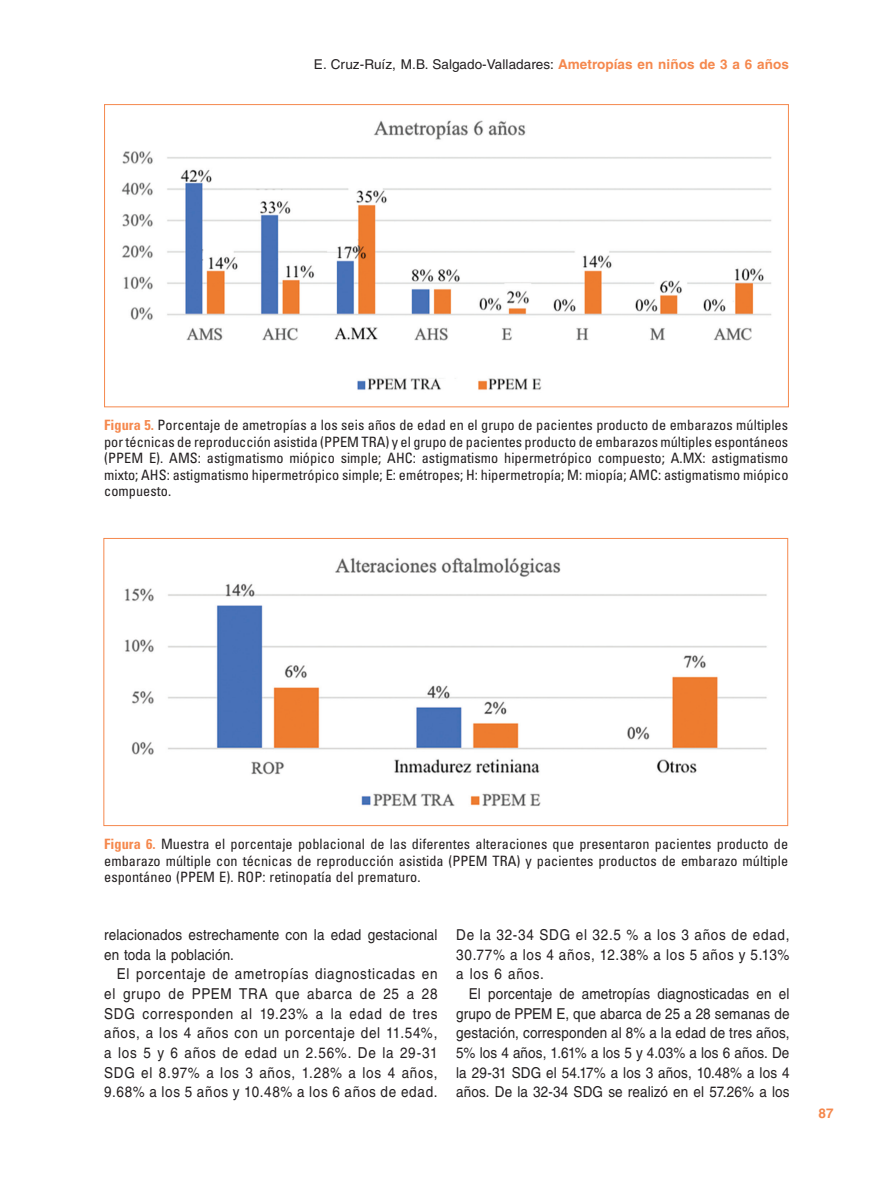
<style>
.page{position:relative;width:893px;height:1191px;background:#fff}
.page>*{position:absolute;margin:0;border:0;box-sizing:border-box;transform-origin:0 0}
.TX{font:15px/19.6px "Helvetica LT Std";letter-spacing:.015em;color:#231f20;text-align:justify;scale:.9 1}
.FGC{font:condensed 14.25px/16.5px "Univers LT Std";letter-spacing:.005em;color:#231f20;text-align:justify}
.t1{font:13.5px "Helvetica LT Std";letter-spacing:.005em;color:#231f20}
.t2{font:700 13.5px "Helvetica LT Std";color:#f5884d}
.s1{font-weight:700;color:#f5884d}
</style>
<div class="page">
<img style="left:121px;top:120px;width:651px;height:270px">
<img style="left:125px;top:557px;width:642px;height:249px">
<p class="t1" style="left:314px;top:57px;width:476px">E. Cruz-Ruíz, M.B. Salgado-Valladares: <span class="s1">Ametropías en niños de 3 a 6 años</span></p>
<p class="FGC" style="left:104px;top:417px;width:686px"><span class="s1">Figura 5.</span> Porcentaje de ametropías a los seis años de edad en el grupo de pacientes producto de embarazos múltiples por técnicas de reproducción asistida (PPEM TRA) y el grupo de pacientes producto de embarazos múltiples espontáneos (PPEM E). AMS: astigmatismo miópico simple; AHC: astigmatismo hipermetrópico compuesto; A.MX: astigmatismo mixto; AHS: astigmatismo hipermetrópico simple; E: emétropes; H: hipermetropía; M: miopía; AMC: astigmatismo miópico compuesto.</p>
<p class="FGC" style="left:104px;top:835px;width:686px"><span class="s1">Figura 6.</span> Muestra el porcentaje poblacional de las diferentes alteraciones que presentaron pacientes producto de embarazo múltiple con técnicas de reproducción asistida (PPEM TRA) y pacientes productos de embarazo múltiple espontáneo (PPEM E). ROP: retinopatía del prematuro.</p>
<p class="TX" style="left:104px;top:925px;width:372px">relacionados estrechamente con la edad gestacional en toda la población.</p>
<p class="TX" style="left:104px;top:964px;width:372px;text-indent:13px">El porcentaje de ametropías diagnosticadas en el grupo de PPEM TRA que abarca de 25 a 28<br>SDG corresponden al 19.23% a la edad de tres años, a los 4 años con un porcentaje del 11.54%, a los 5 y 6 años de edad un 2.56%. De la 29-31<br>SDG el 8.97% a los 3 años, 1.28% a los 4 años, 9.68% a los 5 años y 10.48% a los 6 años de edad.</p>
<p class="TX" style="left:456px;top:925px;width:372px">De la 32-34 SDG el 32.5 % a los 3 años de edad, 30.77% a los 4 años, 12.38% a los 5 años y 5.13% a los 6 años.</p>
<p class="TX" style="left:456px;top:984px;width:372px;text-indent:13px">El porcentaje de ametropías diagnosticadas en el grupo de PPEM E, que abarca de 25 a 28 semanas de gestación, corresponden al 8% a la edad de tres años, 5% los 4 años, 1.61% a los 5 y 4.03% a los 6 años. De la 29-31 SDG el 54.17% a los 3 años, 10.48% a los 4 años. De la 32-34 SDG se realizó en el 57.26% a los</p>
<p class="t2" style="left:819px;top:1104px;width:17px">87</p>
</div>
